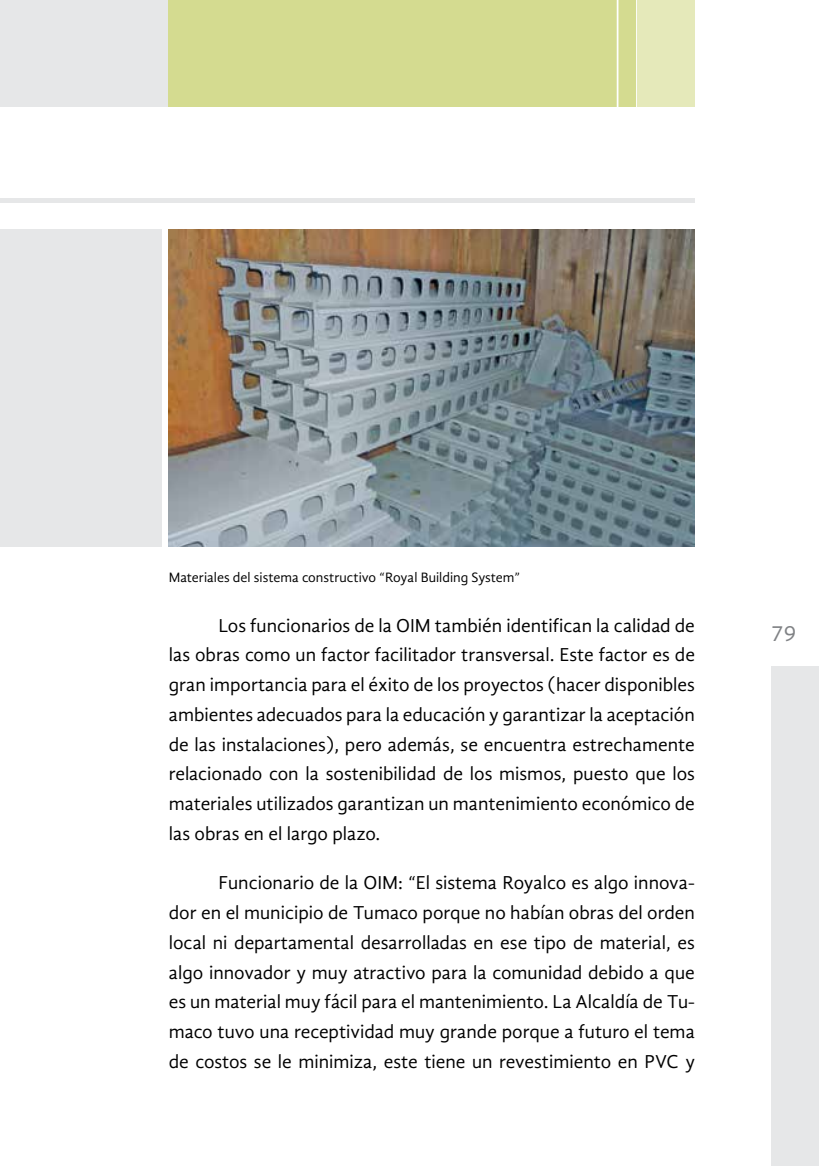
<style>
.page{position:relative;width:819px;height:1166px;background:#fff}
.page>*{position:absolute;margin:0;border:0;box-sizing:border-box;transform-origin:0 0}
.t1{font:22.75px "Gandhi Sans";color:#808285}
.t2{font:19.25px/29.8px "Gandhi Sans";color:#000;text-align:justify}
.t3{font:14px "Gandhi Sans";letter-spacing:-.005em;color:#000}
</style>
<div class="page">
<div style="left:0;top:0;width:169px;height:107px;background:#e6e7e8"></div>
<div style="left:169px;top:0;width:525px;height:107px;background:#d4db90"></div>
<svg style="left:616px;top:0;width:21px;height:107px"></svg>
<div style="left:637px;top:0;width:57px;height:107px;background:#e5e9ba"></div>
<div style="left:771px;top:666px;width:48px;height:500px;background:#e6e7e8"></div>
<div style="left:0;top:198px;width:694px;height:5px;background:#e6e7e8"></div>
<div style="left:0;top:229px;width:162px;height:318px;background:#e6e7e8"></div>
<img style="left:169px;top:229px;width:525px;height:318px">
<p class="t3" style="left:169px;top:569px;width:353px">Materiales del sistema constructivo “Royal Building System”</p>
<p class="t2" style="left:169px;top:610px;width:527px;text-indent:50px">Los funcionarios de la OIM también identifican la calidad de las obras como un factor facilitador transversal. Este factor es de gran importancia para el éxito de los proyectos (hacer disponibles ambientes adecuados para la educación y garantizar la aceptación de las instalaciones), pero además, se encuentra estrechamente relacionado con la sostenibilidad de los mismos, puesto que los materiales utilizados garantizan un mantenimiento económico de las obras en el largo plazo.</p>
<p class="t2" style="left:169px;top:868px;width:527px;text-indent:50px">Funcionario de la OIM: “El sistema Royalco es algo innova&shy;dor en el municipio de Tumaco porque no habían obras del orden local ni departamental desarrolladas en ese tipo de material, es algo innovador y muy atractivo para la comunidad debido a que es un material muy fácil para el mantenimiento. La Alcaldía de Tu&shy;maco tuvo una receptividad muy grande porque a futuro el tema de costos se le minimiza, este tiene un revestimiento en PVC y</p>
<p class="t1" style="left:771px;top:621px;width:27px">79</p>
</div>
